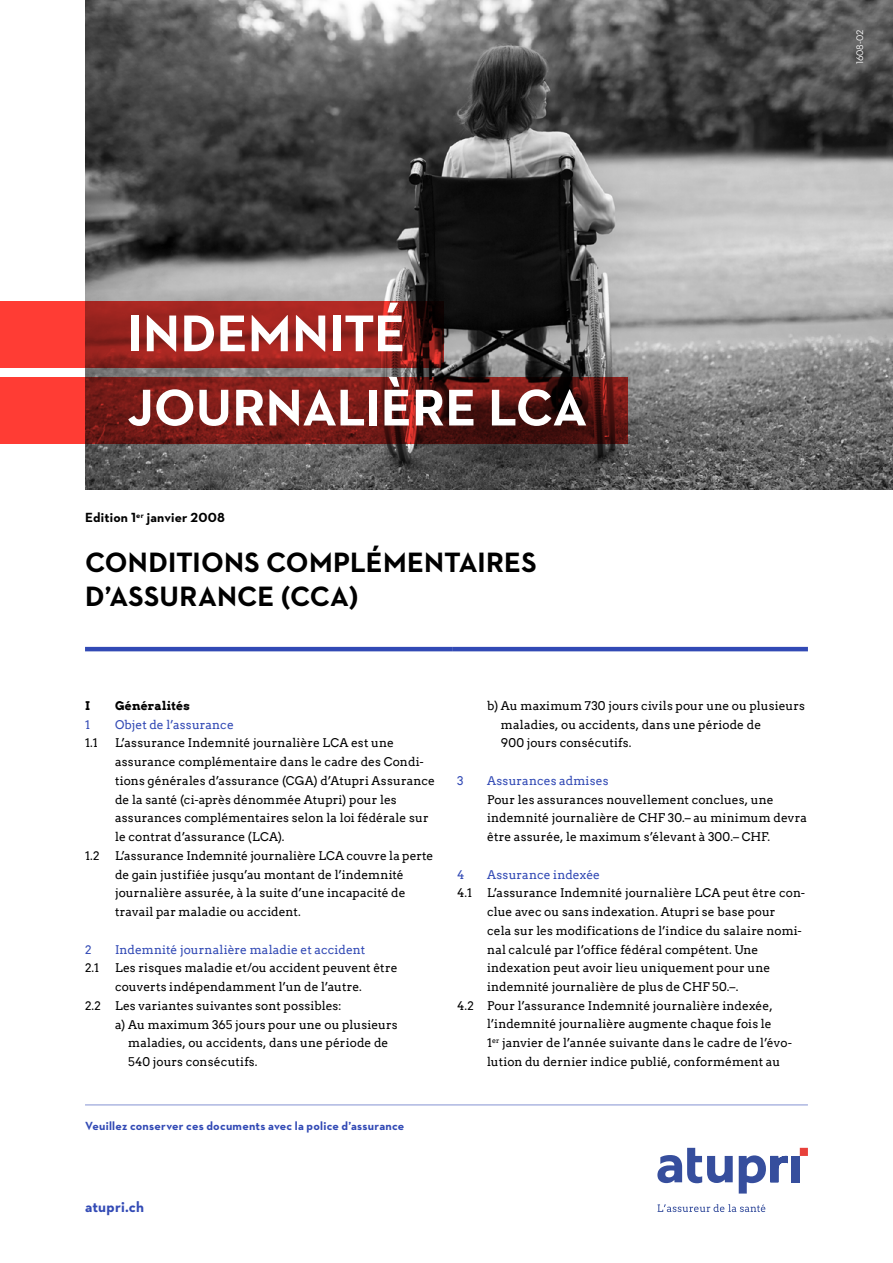
<style>
.page{position:relative;width:893px;height:1263px;background:#fff}
.page>*{position:absolute;margin:0;border:0;box-sizing:border-box;transform-origin:0 0}
.t1{font:700 52.5px/74.2px "Neutraface 2 Text";letter-spacing:.005em;color:#fff}
.t2{font:700 28.5px/34.5px "Neutraface 2 Text";letter-spacing:.005em;color:#000}
.t3{font:700 15px "Neutraface 2 Text";letter-spacing:.01em;color:#324ab5}
.t4{font:700 13.5px "Neutraface 2 Text";letter-spacing:.015em;color:#000}
.t5{font:12px/18.8px "Arvo";letter-spacing:.005em;color:#000}
.t6{font:12px "Arvo";letter-spacing:.005em;color:#324ab5}
.t7{font:700 12px "Neutraface 2 Text";letter-spacing:.02em;color:#324ab5}
.t8{font:700 12px "Arvo";letter-spacing:.015em;color:#000}
.t9{font:9.75px "Neutraface 2 Text";color:#fff}
</style>
<div class="page">
<svg style="left:658px;top:1204px;width:107px;height:8px"></svg>
<svg style="left:800px;top:1148px;width:8px;height:8px"></svg>
<svg style="left:657px;top:1148px;width:76px;height:35px"></svg>
<svg style="left:739px;top:1155px;width:49px;height:38px"></svg>
<div style="left:792px;top:1156px;width:8px;height:26px;background:#364e9d"></div>
<img style="left:85px;top:0;width:808px;height:489px">
<svg style="left:0;top:301px;width:444px;height:67px;background:#a92722"></svg>
<svg style="left:0;top:377px;width:628px;height:66px;background:#7b1c18"></svg>
<hr style="left:85px;top:647px;width:368px;height:4px;background:#324ab5">
<hr style="left:453px;top:647px;width:355px;height:4px;background:#324ab5">
<hr style="left:85px;top:1104px;width:723px;height:1px;background:#adb7e1">
<p class="t9" style="left:854px;top:64px;width:36px;rotate:-90deg">1608-02</p>
<h1 class="t1" style="left:128px;top:296px;width:461px">INDEMNITÉ<br>JOURNALIÈRE LCA</h1>
<p class="t4" style="left:85px;top:509px;width:141px">Edition 1<sup>er</sup> janvier 2008</p>
<h2 class="t2" style="left:85px;top:545px;width:453px">CONDITIONS COMPLÉMENTAIRES<br>D’ASSURANCE (CCA)</h2>
<p class="t8" style="left:85px;top:698px;width:6px">I</p>
<p class="t8" style="left:115px;top:698px;width:76px">Généralités</p>
<p class="t6" style="left:85px;top:717px;width:7px">1</p>
<p class="t6" style="left:115px;top:717px;width:120px">Objet de l’assurance</p>
<p class="t5" style="left:85px;top:734px;width:14px">1.1</p>
<p class="t5" style="left:115px;top:734px;width:321px">L’assurance Indemnité journalière LCA est une assurance complémentaire dans le cadre des Condi&shy;tions générales d’assurance (CGA) d’Atupri Assurance de la santé (ci-après dénommée Atupri) pour les assurances complémentaires selon la loi fédérale sur le contrat d’assurance (LCA).</p>
<p class="t5" style="left:85px;top:846px;width:16px">1.2</p>
<p class="t5" style="left:115px;top:846px;width:320px">L’assurance Indemnité journalière LCA couvre la perte de gain justifiée jusqu’au montant de l’indemnité journalière assurée, à la suite d’une incapacité de travail par maladie ou accident.</p>
<p class="t6" style="left:85px;top:942px;width:8px">2</p>
<p class="t6" style="left:115px;top:942px;width:252px">Indemnité journalière maladie et accident</p>
<p class="t5" style="left:85px;top:959px;width:16px">2.1</p>
<p class="t5" style="left:115px;top:959px;width:284px">Les risques maladie et/ou accident peuvent être</p>
<p class="t5" style="left:115px;top:977px;width:248px">couverts indépendamment l’un de l’autre.</p>
<p class="t5" style="left:85px;top:996px;width:258px">2.2 Les variantes suivantes sont possibles:</p>
<p class="t5" style="left:115px;top:1015px;width:284px">a) Au maximum 365 jours pour une ou plusieurs</p>
<p class="t5" style="left:128px;top:1034px;width:262px">maladies, ou accidents, dans une période de</p>
<p class="t5" style="left:128px;top:1052px;width:131px">540 jours consécutifs.</p>
<p class="t7" style="left:85px;top:1118px;width:321px">Veuillez conserver ces documents avec la police d’assurance</p>
<p class="t5" style="left:501px;top:696px;width:306px;text-indent:-14px">b) Au maximum 730 jours civils pour une ou plusieurs maladies, ou accidents, dans une période de<br>900 jours consécutifs.</p>
<p class="t6" style="left:457px;top:773px;width:8px">3</p>
<p class="t6" style="left:487px;top:773px;width:123px">Assurances admises</p>
<p class="t5" style="left:487px;top:790px;width:321px">Pour les assurances nouvellement conclues, une indemnité journalière de CHF 30.– au minimum devra être assurée, le maximum s’élevant à 300.– CHF.</p>
<p class="t6" style="left:457px;top:867px;width:9px">4</p>
<p class="t6" style="left:487px;top:867px;width:115px">Assurance indexée</p>
<p class="t5" style="left:457px;top:883px;width:16px">4.1</p>
<p class="t5" style="left:487px;top:883px;width:319px">L’assurance Indemnité journalière LCA peut être con-</p>
<p class="t5" style="left:487px;top:902px;width:290px">clue avec ou sans indexation. Atupri se base pour</p>
<p class="t5" style="left:487px;top:921px;width:316px">cela sur les modifications de l’indice du salaire nomi-</p>
<p class="t5" style="left:487px;top:940px;width:273px">nal calculé par l’office fédéral compétent. Une</p>
<p class="t5" style="left:487px;top:958px;width:285px">indexation peut avoir lieu uniquement pour une</p>
<p class="t5" style="left:487px;top:977px;width:253px">indemnité journalière de plus de CHF 50.–.</p>
<p class="t5" style="left:457px;top:996px;width:317px">4.2 Pour l’assurance Indemnité journalière indexée,</p>
<p class="t5" style="left:487px;top:1015px;width:286px">l’indemnité journalière augmente chaque fois le</p>
<p class="t5" style="left:487px;top:1034px;width:306px">1<sup>er</sup> janvier de l’année suivante dans le cadre de l’évo-</p>
<p class="t5" style="left:487px;top:1052px;width:295px">lution du dernier indice publié, conformément au</p>
<p class="t3" style="left:85px;top:1197px;width:61px">atupri.ch</p>
</div>
